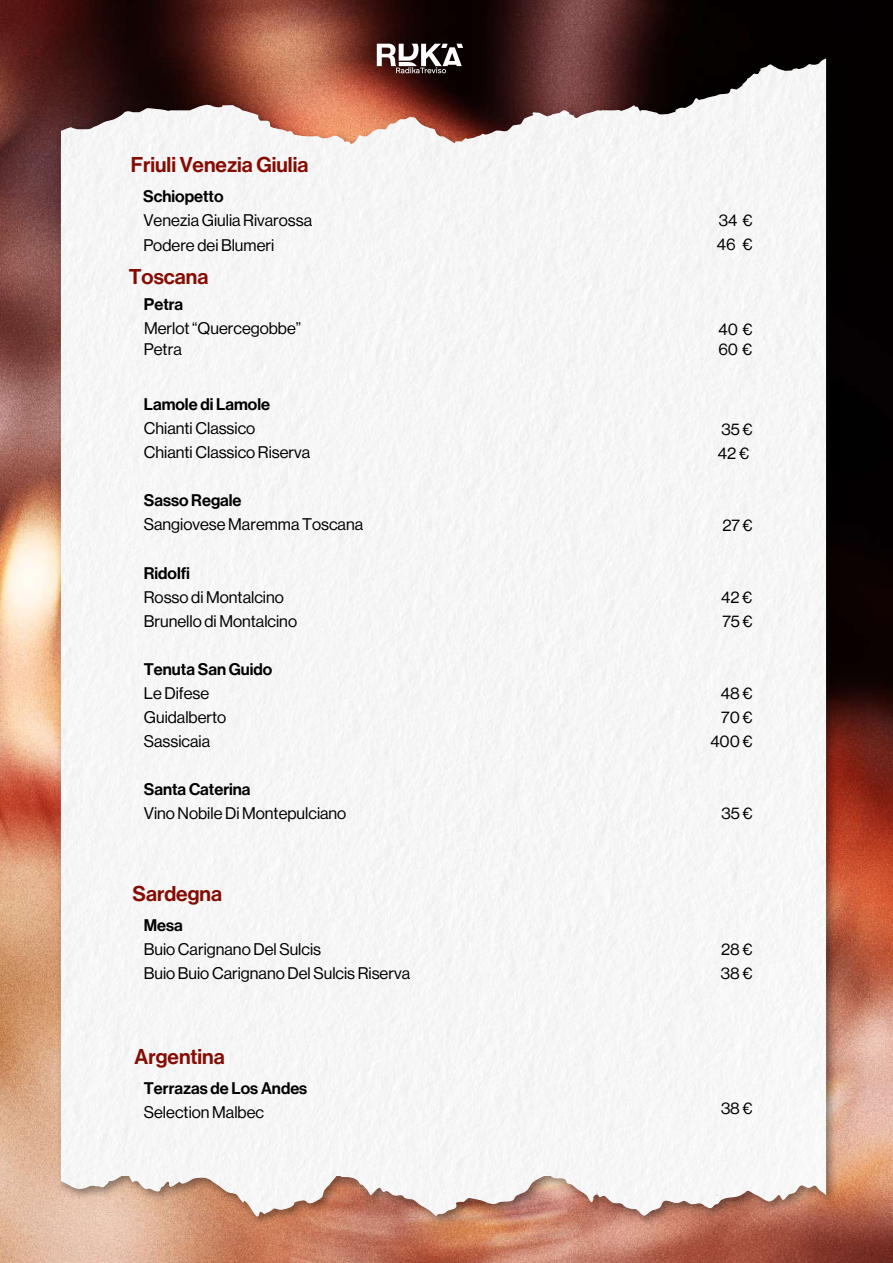
<style>
.page{position:relative;width:893px;height:1263px;background:#fff}
.page>*{position:absolute;margin:0;border:0;box-sizing:border-box;transform-origin:0 0}
.t1{font:21px "Neue Haas Display Mediu";color:#840c03}
.t2{font:16.5px/24px "Neue Haas Display";color:#000}
.t3{font:16.5px "Neue Haas Display Mediu";color:#000}
</style>
<div class="page">
<img style="left:0;top:1px;width:893px;height:1262px">
<img style="left:54px;top:51px;width:787px;height:1180px">
<div style="left:61px;top:58px;width:765px;height:1160px;background:#f6f6f6"></div>
<img style="left:392px;top:62px;width:428px;height:83px">
<svg style="left:377px;top:44px;width:86px;height:29px"></svg>
<p class="t1" style="left:131px;top:152px;width:179px">Friuli Venezia Giulia</p>
<p class="t3" style="left:143px;top:187px;width:82px">Schiopetto</p>
<p class="t2" style="left:143px;top:209px;width:170px">Venezia Giulia Rivarossa<br>Podere dei Blumeri</p>
<p class="t1" style="left:129px;top:265px;width:81px">Toscana</p>
<p class="t3" style="left:144px;top:295px;width:41px">Petra</p>
<p class="t2" style="left:144px;top:337px;width:39px">Petra</p>
<p class="t2" style="left:144px;top:316px;width:158px">Merlot “Quercegobbe”</p>
<p class="t3" style="left:144px;top:395px;width:128px">Lamole di Lamole</p>
<p class="t2" style="left:144px;top:417px;width:168px">Chianti Classico<br>Chianti Classico Riserva</p>
<p class="t3" style="left:144px;top:491px;width:99px">Sasso Regale</p>
<p class="t2" style="left:144px;top:513px;width:221px">Sangiovese Maremma Toscana</p>
<p class="t3" style="left:144px;top:563px;width:48px">Ridolfi</p>
<p class="t2" style="left:144px;top:585px;width:155px">Rosso di Montalcino<br>Brunello di Montalcino</p>
<p class="t3" style="left:144px;top:659px;width:130px">Tenuta San Guido</p>
<p class="t2" style="left:144px;top:681px;width:84px">Le Difese<br>Guidalberto<br>Sassicaia</p>
<p class="t3" style="left:144px;top:779px;width:108px">Santa Caterina</p>
<p class="t2" style="left:144px;top:801px;width:204px">Vino Nobile Di Montepulciano</p>
<p class="t1" style="left:133px;top:882px;width:91px">Sardegna</p>
<p class="t3" style="left:144px;top:916px;width:41px">Mesa</p>
<p class="t2" style="left:144px;top:938px;width:268px">Buio Carignano Del Sulcis<br>Buio Buio Carignano Del Sulcis Riserva</p>
<p class="t1" style="left:135px;top:1045px;width:92px">Argentina</p>
<p class="t3" style="left:144px;top:1079px;width:165px">Terrazas de Los Andes</p>
<p class="t2" style="left:144px;top:1101px;width:122px">Selection Malbec</p>
<p class="t2" style="left:717px;top:208px;width:37px">34 €<br>46 €</p>
<p class="t2" style="left:719px;top:317px;width:35px">40 €</p>
<p class="t2" style="left:718px;top:337px;width:35px">60 €</p>
<p class="t2" style="left:718px;top:417px;width:36px">35 €<br>42 €</p>
<p class="t2" style="left:722px;top:513px;width:32px">27 €</p>
<p class="t2" style="left:721px;top:585px;width:33px">42 €<br>75 €</p>
<p class="t2" style="left:710px;top:681px;width:44px;text-align:right">48 €<br>70 €<br>400 €</p>
<p class="t2" style="left:721px;top:801px;width:33px">35 €</p>
<p class="t2" style="left:721px;top:937px;width:33px">28 €<br>38 €</p>
<p class="t2" style="left:721px;top:1097px;width:33px">38 €</p>
</div>
